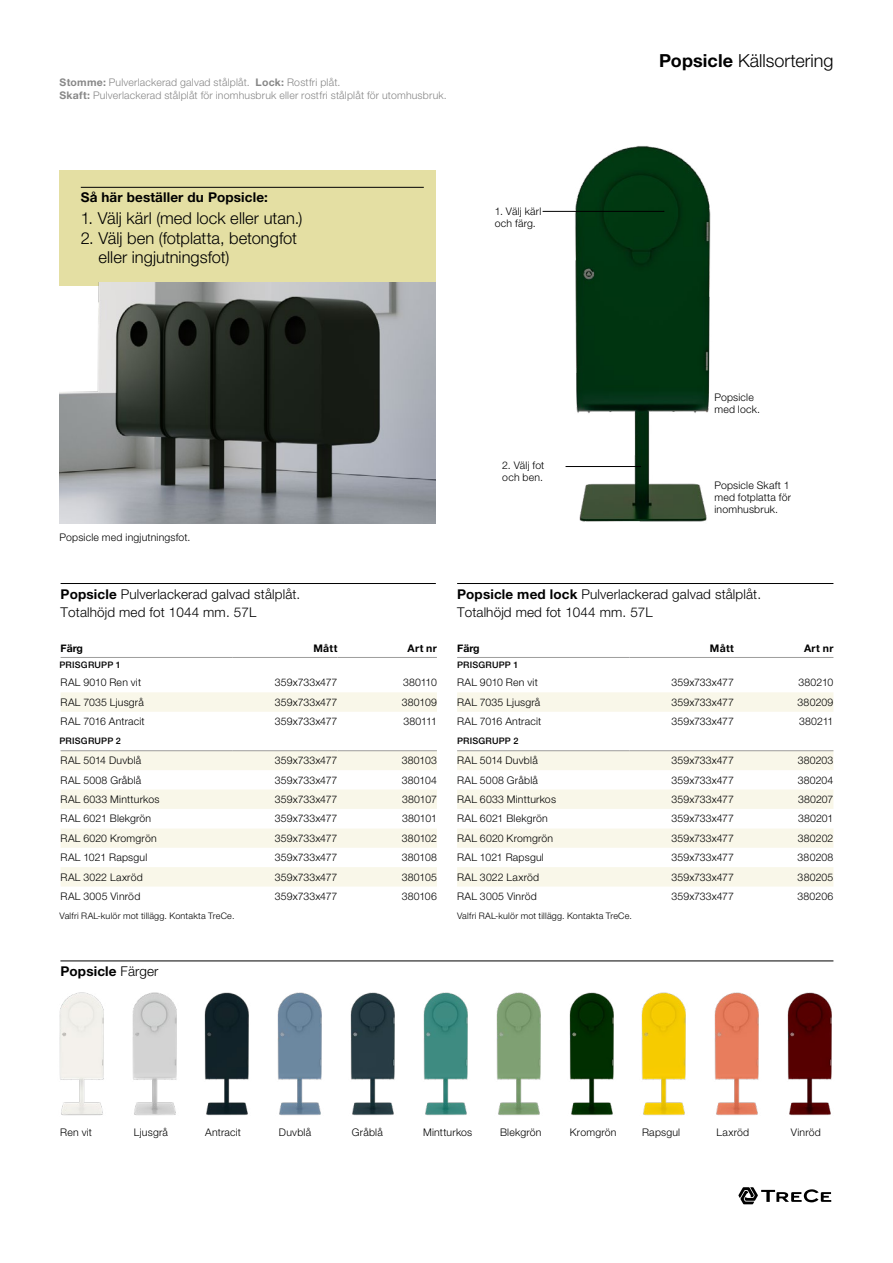
<style>
.page{position:relative;width:893px;height:1263px;background:#fff}
.page>*{position:absolute;margin:0;border:0;box-sizing:border-box;transform-origin:0 0}
.t1{font:300 18px "Helvetica Neue LT Std";color:#000}
.t2{font:300 16.5px/19.5px "Helvetica Neue LT Std";color:#000}
.t3{font:300 13.5px/18px "Helvetica Neue LT Std";letter-spacing:.01em;color:#000}
.t4{font:700 13.5px "Helvetica Neue LT Std";letter-spacing:.01em;color:#000}
.t5{font:300 10.5px/12px "Helvetica Neue LT Std";letter-spacing:.015em;color:#000}
.t6{font:300 10.5px/13.5px "Helvetica Neue LT Std";letter-spacing:.02em;color:#878787}
.t7{font:700 10.5px "Helvetica Neue LT Std";letter-spacing:.03em;color:#000}
.t8{font:700 10.5px "Helvetica Neue";color:#000}
.t9{font:300 9px "Helvetica Neue LT Std";letter-spacing:.025em;color:#000}
.t10{font:500 9px "Helvetica Neue LT Std";letter-spacing:.025em;color:#000}
.s1{font-weight:700}
.s2{font-weight:300}
</style>
<div class="page">
<svg style="left:738px;top:1187px;width:93px;height:17px"></svg>
<img style="left:542px;top:146px;width:169px;height:376px">
<div style="left:60px;top:170px;width:376px;height:116px;background:#e4dfa3"></div>
<hr style="left:81px;top:187px;width:343px;height:1px;background:#000">
<hr style="left:543px;top:211px;width:121px;height:1px;background:#000">
<hr style="left:566px;top:466px;width:74px;height:1px;background:#000">
<hr style="left:61px;top:583px;width:375px;height:1px;background:#000">
<hr style="left:457px;top:583px;width:376px;height:1px;background:#000">
<svg style="left:61px;top:886px;width:376px;height:1px"></svg>
<svg style="left:61px;top:692px;width:376px;height:194px;fill:#f9f7e9"></svg>
<svg style="left:61px;top:809px;width:376px;height:19px"></svg>
<hr style="left:233px;top:657px;width:104px;height:1px;background:#9d9d9c">
<hr style="left:337px;top:657px;width:100px;height:1px;background:#9d9d9c">
<hr style="left:61px;top:657px;width:172px;height:1px;background:#9d9d9c">
<hr style="left:61px;top:750px;width:172px;height:1px;background:#9d9d9c">
<hr style="left:233px;top:750px;width:104px;height:1px;background:#9d9d9c">
<hr style="left:337px;top:750px;width:100px;height:1px;background:#9d9d9c">
<svg style="left:457px;top:886px;width:376px;height:1px"></svg>
<svg style="left:457px;top:692px;width:376px;height:194px;fill:#f9f7e9"></svg>
<svg style="left:457px;top:809px;width:376px;height:19px"></svg>
<hr style="left:629px;top:657px;width:105px;height:1px;background:#9d9d9c">
<hr style="left:734px;top:657px;width:99px;height:1px;background:#9d9d9c">
<hr style="left:457px;top:657px;width:172px;height:1px;background:#9d9d9c">
<hr style="left:457px;top:750px;width:172px;height:1px;background:#9d9d9c">
<hr style="left:629px;top:750px;width:105px;height:1px;background:#9d9d9c">
<hr style="left:734px;top:750px;width:99px;height:1px;background:#9d9d9c">
<img style="left:59px;top:992px;width:45px;height:124px">
<img style="left:132px;top:992px;width:45px;height:124px">
<img style="left:204px;top:992px;width:45px;height:124px">
<img style="left:277px;top:992px;width:45px;height:124px">
<img style="left:350px;top:992px;width:45px;height:124px">
<img style="left:423px;top:992px;width:45px;height:124px">
<img style="left:496px;top:992px;width:45px;height:124px">
<img style="left:569px;top:992px;width:45px;height:124px">
<img style="left:641px;top:992px;width:45px;height:124px">
<img style="left:714px;top:992px;width:45px;height:124px">
<img style="left:787px;top:992px;width:45px;height:124px">
<hr style="left:60px;top:961px;width:773px;height:1px;background:#000">
<img style="left:60px;top:283px;width:376px;height:240px">
<p class="t6" style="left:60px;top:75px;width:389px"><span class="s1">Stomme:</span> Pulverlackerad galvad stålplåt. <span class="s1">Lock:</span> Rostfri plåt.<br><span class="s1">Skaft:</span> Pulverlackerad stålplåt för inomhusbruk eller rostfri stålplåt för utomhusbruk.</p>
<p class="t4" style="left:81px;top:189px;width:189px">Så här beställer du Popsicle:</p>
<h2 class="t2" style="left:81px;top:208px;width:223px">1. Välj kärl (med lock eller utan.)</h2>
<h2 class="t2" style="left:98px;top:228px;width:200px;text-indent:-18px">2. Välj ben (fotplatta, betongfot eller ingjutningsfot)</h2>
<p class="t5" style="left:495px;top:205px;width:48px">1. Välj kärl och färg.</p>
<p class="t5" style="left:60px;top:531px;width:132px">Popsicle med ingjutningsfot.</p>
<p class="t5" style="left:502px;top:459px;width:44px">2. Välj fot och ben.</p>
<h1 class="t1" style="left:659px;top:49px;width:176px"><span class="s1">Popsicle</span> Källsortering</h1>
<p class="t5" style="left:714px;top:391px;width:47px">Popsicle med lock.</p>
<p class="t5" style="left:714px;top:479px;width:78px">Popsicle Skaft 1 med fotplatta för inomhusbruk.</p>
<p class="t3" style="left:61px;top:584px;width:241px"><span class="s1">Popsicle</span> Pulverlackerad galvad stålplåt.<br>Totalhöjd med fot 1044 mm. 57L</p>
<p class="t3" style="left:457px;top:584px;width:305px"><span class="s1">Popsicle med lock</span> Pulverlackerad galvad stålplåt.<br>Totalhöjd med fot 1044 mm. 57L</p>
<p class="t8" style="left:61px;top:639px;width:24px">Färg</p>
<p class="t7" style="left:313px;top:641px;width:26px">Mått</p>
<p class="t7" style="left:407px;top:641px;width:31px">Art nr</p>
<p class="t5" style="left:61px;top:676px;width:82px">RAL 9010 Ren vit</p>
<p class="t5" style="left:275px;top:676px;width:64px">359x733x477</p>
<p class="t5" style="left:403px;top:676px;width:35px">380110</p>
<p class="t5" style="left:61px;top:696px;width:85px">RAL 7035 Ljusgrå</p>
<p class="t5" style="left:275px;top:696px;width:64px">359x733x477</p>
<p class="t5" style="left:402px;top:696px;width:37px">380109</p>
<p class="t5" style="left:61px;top:715px;width:86px">RAL 7016 Antracit</p>
<p class="t5" style="left:275px;top:715px;width:64px">359x733x477</p>
<p class="t5" style="left:404px;top:715px;width:35px">380111</p>
<p class="t5" style="left:61px;top:754px;width:82px">RAL 5014 Duvblå</p>
<p class="t5" style="left:275px;top:754px;width:64px">359x733x477</p>
<p class="t5" style="left:402px;top:754px;width:37px">380103</p>
<p class="t5" style="left:61px;top:774px;width:82px">RAL 5008 Gråblå</p>
<p class="t5" style="left:275px;top:774px;width:64px">359x733x477</p>
<p class="t5" style="left:402px;top:774px;width:37px">380104</p>
<p class="t5" style="left:61px;top:793px;width:100px">RAL 6033 Mintturkos</p>
<p class="t5" style="left:275px;top:793px;width:64px">359x733x477</p>
<p class="t5" style="left:402px;top:793px;width:36px">380107</p>
<p class="t5" style="left:61px;top:812px;width:92px">RAL 6021 Blekgrön</p>
<p class="t5" style="left:275px;top:812px;width:64px">359x733x477</p>
<p class="t5" style="left:402px;top:812px;width:36px">380101</p>
<p class="t5" style="left:61px;top:832px;width:98px">RAL 6020 Kromgrön</p>
<p class="t5" style="left:275px;top:832px;width:64px">359x733x477</p>
<p class="t5" style="left:402px;top:832px;width:36px">380102</p>
<p class="t5" style="left:61px;top:851px;width:88px">RAL 1021 Rapsgul</p>
<p class="t5" style="left:275px;top:851px;width:64px">359x733x477</p>
<p class="t5" style="left:402px;top:851px;width:37px">380108</p>
<p class="t5" style="left:61px;top:871px;width:84px">RAL 3022 Laxröd</p>
<p class="t5" style="left:275px;top:871px;width:64px">359x733x477</p>
<p class="t5" style="left:402px;top:871px;width:37px">380105</p>
<p class="t5" style="left:61px;top:890px;width:81px">RAL 3005 Vinröd</p>
<p class="t5" style="left:275px;top:890px;width:64px">359x733x477</p>
<p class="t5" style="left:402px;top:890px;width:37px">380106</p>
<p class="t8" style="left:457px;top:639px;width:24px">Färg</p>
<p class="t7" style="left:710px;top:641px;width:26px">Mått</p>
<p class="t7" style="left:804px;top:641px;width:31px">Art nr</p>
<p class="t5" style="left:457px;top:676px;width:82px">RAL 9010 Ren vit</p>
<p class="t5" style="left:671px;top:676px;width:64px">359x733x477</p>
<p class="t5" style="left:798px;top:676px;width:36px">380210</p>
<p class="t5" style="left:457px;top:696px;width:85px">RAL 7035 Ljusgrå</p>
<p class="t5" style="left:671px;top:696px;width:64px">359x733x477</p>
<p class="t5" style="left:798px;top:696px;width:37px">380209</p>
<p class="t5" style="left:457px;top:715px;width:86px">RAL 7016 Antracit</p>
<p class="t5" style="left:671px;top:715px;width:64px">359x733x477</p>
<p class="t5" style="left:799px;top:715px;width:36px">380211</p>
<p class="t5" style="left:457px;top:754px;width:82px">RAL 5014 Duvblå</p>
<p class="t5" style="left:671px;top:754px;width:64px">359x733x477</p>
<p class="t5" style="left:798px;top:754px;width:37px">380203</p>
<p class="t5" style="left:457px;top:774px;width:82px">RAL 5008 Gråblå</p>
<p class="t5" style="left:671px;top:774px;width:64px">359x733x477</p>
<p class="t5" style="left:798px;top:774px;width:37px">380204</p>
<p class="t5" style="left:457px;top:793px;width:100px">RAL 6033 Mintturkos</p>
<p class="t5" style="left:671px;top:793px;width:64px">359x733x477</p>
<p class="t5" style="left:798px;top:793px;width:37px">380207</p>
<p class="t5" style="left:457px;top:812px;width:92px">RAL 6021 Blekgrön</p>
<p class="t5" style="left:671px;top:812px;width:64px">359x733x477</p>
<p class="t5" style="left:798px;top:812px;width:37px">380201</p>
<p class="t5" style="left:457px;top:832px;width:98px">RAL 6020 Kromgrön</p>
<p class="t5" style="left:671px;top:832px;width:64px">359x733x477</p>
<p class="t5" style="left:798px;top:832px;width:37px">380202</p>
<p class="t5" style="left:457px;top:851px;width:88px">RAL 1021 Rapsgul</p>
<p class="t5" style="left:671px;top:851px;width:64px">359x733x477</p>
<p class="t5" style="left:798px;top:851px;width:37px">380208</p>
<p class="t5" style="left:457px;top:871px;width:84px">RAL 3022 Laxröd</p>
<p class="t5" style="left:671px;top:871px;width:64px">359x733x477</p>
<p class="t5" style="left:798px;top:871px;width:37px">380205</p>
<p class="t5" style="left:457px;top:890px;width:81px">RAL 3005 Vinröd</p>
<p class="t5" style="left:671px;top:890px;width:64px">359x733x477</p>
<p class="t5" style="left:797px;top:890px;width:37px">380206</p>
<p class="t10" style="left:60px;top:659px;width:63px">PRISGRUPP 1</p>
<p class="t10" style="left:457px;top:659px;width:63px">PRISGRUPP 1</p>
<p class="t10" style="left:60px;top:735px;width:63px">PRISGRUPP 2</p>
<p class="t10" style="left:457px;top:735px;width:63px">PRISGRUPP 2</p>
<p class="t9" style="left:60px;top:910px;width:176px">Valfri RAL-kulör mot tillägg. Kontakta TreCe.</p>
<p class="t9" style="left:457px;top:910px;width:176px">Valfri RAL-kulör mot tillägg. Kontakta TreCe.</p>
<p class="t4" style="left:60px;top:963px;width:100px">Popsicle <span class="s2">Färger</span></p>
<p class="t5" style="left:60px;top:1126px;width:33px">Ren vit</p>
<p class="t5" style="left:134px;top:1126px;width:36px">Ljusgrå</p>
<p class="t5" style="left:205px;top:1126px;width:37px">Antracit</p>
<p class="t5" style="left:279px;top:1126px;width:34px">Duvblå</p>
<p class="t5" style="left:352px;top:1126px;width:33px">Gråblå</p>
<p class="t5" style="left:423px;top:1126px;width:51px">Mintturkos</p>
<p class="t5" style="left:500px;top:1126px;width:43px">Blekgrön</p>
<p class="t5" style="left:570px;top:1126px;width:48px">Kromgrön</p>
<p class="t5" style="left:642px;top:1126px;width:40px">Rapsgul</p>
<p class="t5" style="left:716px;top:1126px;width:34px">Laxröd</p>
<p class="t5" style="left:791px;top:1126px;width:31px">Vinröd</p>
</div>
